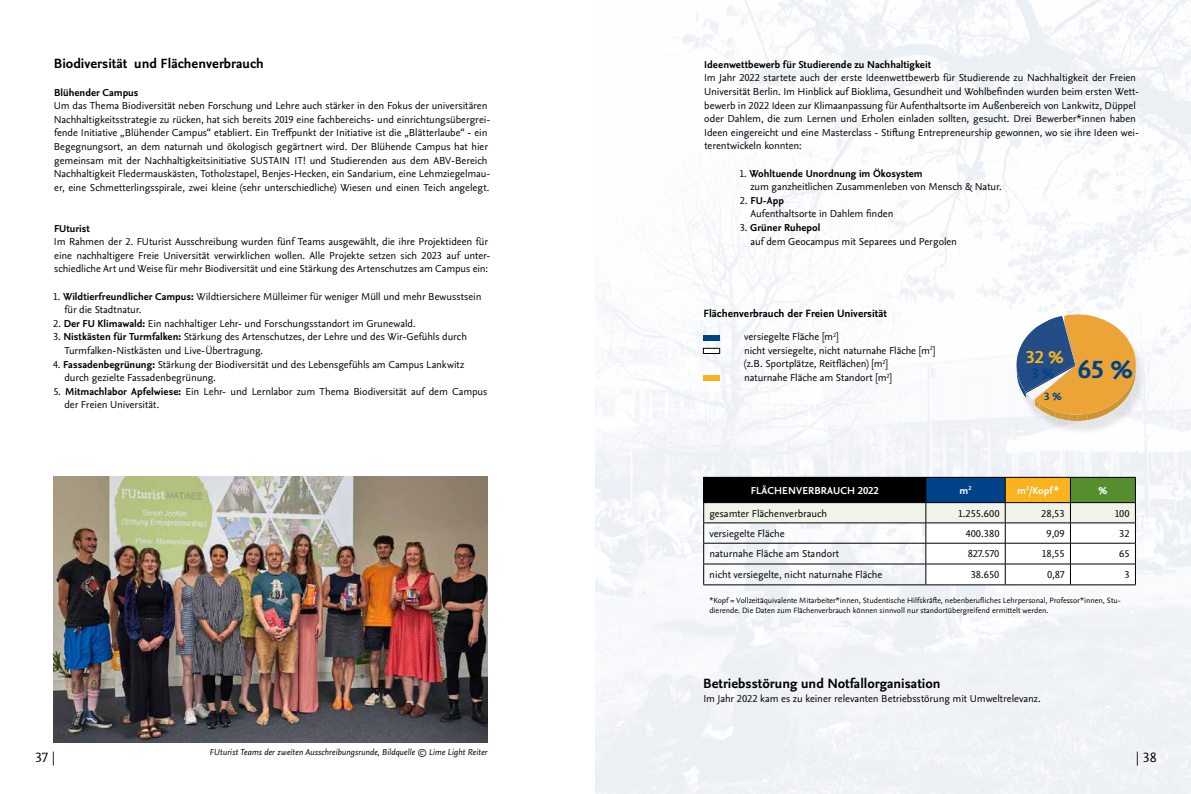
<style>
.page{position:relative;width:1191px;height:794px;background:#fff}
.page>*{position:absolute;margin:0;border:0;box-sizing:border-box;transform-origin:0 0}
.t1{font:700 26px "Nexus Sans Pro";color:#004288}
.t2{font:700 18px "Nexus Sans Pro";color:#fab31e}
.t3{font:700 14px "Nexus Sans Pro";color:#000}
.t4{font:14px "Nexus Sans Pro";color:#000}
.t5{font:700 14px "Nexus Sans Pro";color:#004288}
.t6{font:700 11px "Nexus Sans Pro";color:#000}
.t7{font:700 11px "Nexus Sans Pro";color:#004288}
.t8{font:10.5px/13.6px "Nexus Sans Pro";letter-spacing:-.005em;color:#000}
.t9{font:700 10.5px "Nexus Sans Pro";color:#000}
.t10{font:700 10.5px "Nexus Sans Pro";letter-spacing:.01em;color:#fff}
.t11{font:italic 9px "Nexus Sans Pro";color:#000}
.t12{font:8px/9.6px "Nexus Sans Pro";color:#000}
.s1{font-weight:700}
</style>
<div class="page">
<img style="left:595px;top:0;width:596px;height:794px">
<div style="left:1017px;top:319px;width:130px;height:117px;background:#000;opacity:.1"></div>
<svg style="left:1008px;top:311px;width:133px;height:110px"></svg>
<div style="left:703px;top:335px;width:16px;height:5px;background:#004288"></div>
<div style="left:703px;top:348px;width:16px;height:5px;background:#fff"></div>
<div style="left:703px;top:348px;width:17px;height:5px;border:1px solid #000"></div>
<div style="left:703px;top:376px;width:16px;height:5px;background:#fab31e"></div>
<svg style="left:703px;top:477px;width:433px;height:108px"></svg>
<hr style="left:703px;top:584px;width:223px;height:1px;background:#000">
<hr style="left:926px;top:584px;width:79px;height:1px;background:#000">
<hr style="left:1005px;top:584px;width:65px;height:1px;background:#000">
<hr style="left:1070px;top:584px;width:65px;height:1px;background:#000">
<img style="left:54px;top:476px;width:434px;height:267px">
<h3 class="t3" style="left:54px;top:53px;width:211px">Biodiversität und Flächenverbrauch</h3>
<p class="t9" style="left:54px;top:84px;width:86px">Blühender Campus</p>
<p class="t8" style="left:54px;top:98px;width:438px">Um das Thema Biodiversität neben Forschung und Lehre auch stärker in den Fokus der universitären Nachhaltigkeitsstrategie zu rücken, hat sich bereits 2019 eine fachbereichs- und einrichtungsübergrei&shy;fende Initiative „Blühender Campus“ etabliert. Ein Treffpunkt der Initiative ist die „Blätterlaube“ - ein Begegnungsort, an dem naturnah und ökologisch gegärtnert wird. Der Blühende Campus hat hier gemeinsam mit der Nachhaltigkeitsinitiative SUSTAIN IT! und Studierenden aus dem ABV-Bereich Nachhaltigkeit Fledermauskästen, Totholzstapel, Benjes-Hecken, ein Sandarium, eine Lehmziegelmau&shy;er, eine Schmetterlingsspirale, zwei kleine (sehr unterschiedliche) Wiesen und einen Teich angelegt.</p>
<p class="t9" style="left:54px;top:220px;width:37px">FUturist</p>
<p class="t8" style="left:54px;top:234px;width:438px">Im Rahmen der 2. FUturist Ausschreibung wurden fünf Teams ausgewählt, die ihre Projektideen für eine nachhaltigere Freie Universität verwirklichen wollen. Alle Projekte setzen sich 2023 auf unter&shy;schiedliche Art und Weise für mehr Biodiversität und eine Stärkung des Artenschutzes am Campus ein:</p>
<p class="t8" style="left:64px;top:289px;width:418px;text-indent:-11px">1. <span class="s1">Wildtierfreundlicher Campus:</span> Wildtiersichere Mülleimer für weniger Müll und mehr Bewusstsein für die Stadtnatur.</p>
<p class="t8" style="left:53px;top:316px;width:364px">2. <span class="s1">Der FU Klimawald:</span> Ein nachhaltiger Lehr- und Forschungsstandort im Grunewald.</p>
<p class="t8" style="left:64px;top:330px;width:404px;text-indent:-11px">3. <span class="s1">Nistkästen für Turmfalken:</span> Stärkung des Artenschutzes, der Lehre und des Wir-Gefühls durch<br>Turmfalken-Nistkästen und Live-Übertragung.</p>
<p class="t8" style="left:64px;top:357px;width:401px;text-indent:-11px">4. <span class="s1">Fassadenbegrünung:</span> Stärkung der Biodiversität und des Lebensgefühls am Campus Lankwitz durch gezielte Fassadenbegrünung.</p>
<p class="t8" style="left:64px;top:384px;width:424px;text-indent:-11px">5. <span class="s1">Mitmachlabor Apfelwiese:</span> Ein Lehr- und Lernlabor zum Thema Biodiversität auf dem Campus der Freien Universität.</p>
<p class="t9" style="left:704px;top:56px;width:228px">Ideenwettbewerb für Studierende zu Nachhaltigkeit</p>
<p class="t8" style="left:704px;top:70px;width:436px">Im Jahr 2022 startete auch der erste Ideenwettbewerb für Studierende zu Nachhaltigkeit der Freien Universität Berlin. Im Hinblick auf Bioklima, Gesundheit und Wohlbefinden wurden beim ersten Wett&shy;bewerb in 2022 Ideen zur Klimaanpassung für Aufenthaltsorte im Außenbereich von Lankwitz, Düppel oder Dahlem, die zum Lernen und Erholen einladen sollten, gesucht. Drei Bewerber*innen haben Ideen eingereicht und eine Masterclass - Stiftung Entrepreneurship gewonnen, wo sie ihre Ideen wei&shy;terentwickeln konnten:</p>
<p class="t8" style="left:750px;top:166px;width:253px;text-indent:-10px">1. <span class="s1">Wohltuende Unordnung im Ökosystem<br></span>zum ganzheitlichen Zusammenleben von Mensch &amp; Natur.</p>
<p class="t8" style="left:750px;top:193px;width:144px;text-indent:-10px">2. <span class="s1">FU-App<br></span>Aufenthaltsorte in Dahlem finden</p>
<p class="t8" style="left:750px;top:220px;width:208px;text-indent:-10px">3. <span class="s1">Grüner Ruhepol<br></span>auf dem Geocampus mit Separees und Pergolen</p>
<p class="t6" style="left:703px;top:305px;width:185px">Flächenverbrauch der Freien Universität</p>
<p class="t8" style="left:744px;top:329px;width:193px">versiegelte Fläche [m<sup>2</sup>]<br>nicht versiegelte, nicht naturnahe Fläche [m<sup>2</sup>] (z.B. Sportplätze, Reitflächen) [m<sup>2</sup>]<br>naturnahe Fläche am Standort [m<sup>2</sup>]</p>
<h2 class="t2" style="left:1026px;top:344px;width:39px">32 %</h2>
<h3 class="t5" style="left:1032px;top:363px;width:24px">3 %</h3>
<p class="t7" style="left:1044px;top:388px;width:19px">3 %</p>
<h1 class="t1" style="left:1078px;top:350px;width:56px">65 %</h1>
<p class="t10" style="left:751px;top:482px;width:129px">FLÄCHENVERBRAUCH 2022</p>
<p class="t10" style="left:959px;top:482px;width:13px">m<sup>2</sup></p>
<p class="t10" style="left:1017px;top:482px;width:43px">m<sup>2</sup>/Kopf*</p>
<p class="t10" style="left:1098px;top:482px;width:10px">%</p>
<p class="t8" style="left:709px;top:506px;width:119px">gesamter Flächenverbrauch</p>
<p class="t8" style="left:958px;top:506px;width:42px">1.255.600</p>
<p class="t8" style="left:1041px;top:506px;width:25px">28,53</p>
<p class="t8" style="left:1115px;top:506px;width:16px">100</p>
<p class="t8" style="left:709px;top:526px;width:77px">versiegelte Fläche</p>
<p class="t8" style="left:966px;top:526px;width:35px">400.380</p>
<p class="t8" style="left:1046px;top:526px;width:20px">9,09</p>
<p class="t8" style="left:1119px;top:526px;width:12px">32</p>
<p class="t8" style="left:709px;top:546px;width:131px">naturnahe Fläche am Standort</p>
<p class="t8" style="left:967px;top:546px;width:33px">827.570</p>
<p class="t8" style="left:1042px;top:546px;width:24px">18,55</p>
<p class="t8" style="left:1119px;top:546px;width:12px">65</p>
<p class="t8" style="left:709px;top:567px;width:174px">nicht versiegelte, nicht naturnahe Fläche</p>
<p class="t8" style="left:970px;top:567px;width:30px">38.650</p>
<p class="t8" style="left:1047px;top:567px;width:19px">0,87</p>
<p class="t8" style="left:1124px;top:567px;width:7px">3</p>
<p class="t12" style="left:709px;top:595px;width:413px">*Kopf = Vollzeitäquivalente Mitarbeiter*innen, Studentische Hilfskräfte, nebenberufliches Lehrpersonal, Professor*innen, Stu&shy;dierende. Die Daten zum Flächenverbrauch können sinnvoll nur standortübergreifend ermittelt werden.</p>
<h3 class="t3" style="left:703px;top:673px;width:239px">Betriebsstörung und Notfallorganisation</h3>
<p class="t8" style="left:703px;top:691px;width:339px">Im Jahr 2022 kam es zu keiner relevanten Betriebsstörung mit Umweltrelevanz.</p>
<p class="t11" style="left:209px;top:745px;width:279px">FUturist Teams der zweiten Ausschreibungsrunde, Bildquelle © Lime Light Reiter</p>
<h3 class="t4" style="left:35px;top:747px;width:22px">37 |</h3>
<h3 class="t4" style="left:1135px;top:746px;width:22px">| 38</h3>
</div>
